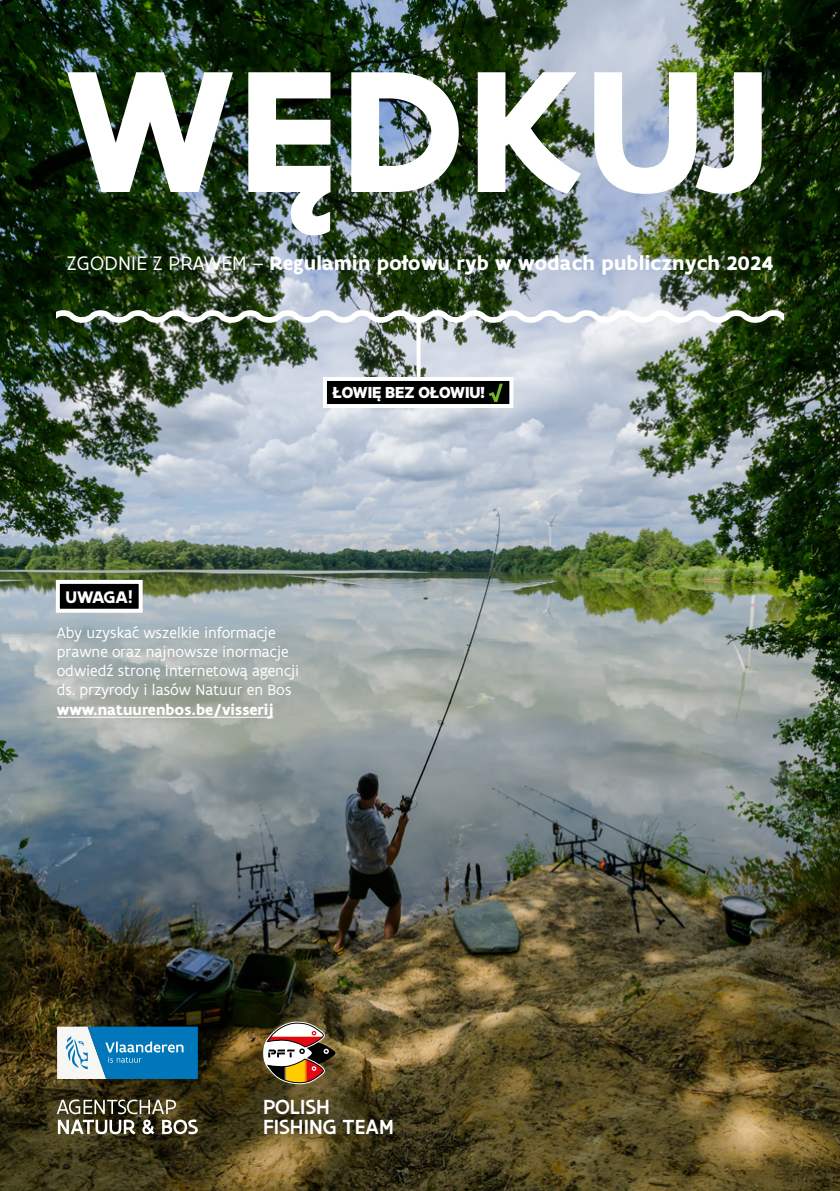
<style>
.page{position:relative;width:840px;height:1191px;background:#fff}
.page>*{position:absolute;margin:0;border:0;box-sizing:border-box;transform-origin:0 0}
.t1{font:700 186px "Flanders Art Sans";letter-spacing:.005em;color:#fff}
.t2{font:500 22px/20px "Flanders Art Sans";letter-spacing:.005em;color:#fff}
.t3{font:700 21px "Flanders Art Sans";letter-spacing:.005em;color:#fff}
.t4{font:700 18px "Calibre";color:#fff}
.t5{font:700 18px "Flanders Art Sans";letter-spacing:-.03em;color:#fff}
.t6{font:16px/19.2px "Flanders Art Sans";color:#fff}
.t7{font:700 16px "Flanders Art Sans";color:#fff}
.s1{font-weight:400}
</style>
<div class="page">
<img style="left:0;top:0;width:839px;height:1191px">
<svg style="left:57px;top:304px;width:725px;height:25px"></svg>
<svg style="left:263px;top:1020px;width:74px;height:65px"></svg>
<hr style="left:57px;top:717px;width:216px;height:1px;background:#fff">
<svg style="left:57px;top:1099px;width:141px;height:35px"></svg>
<svg style="left:57px;top:1026px;width:141px;height:53px"></svg>
<div style="left:58px;top:582px;width:83px;height:29px;background:#000"></div>
<div style="left:56px;top:580px;width:87px;height:33px;border:4px solid #fff"></div>
<div style="left:325px;top:379px;width:186px;height:27px;background:#000"></div>
<div style="left:323px;top:377px;width:190px;height:31px;border:4px solid #fff"></div>
<svg style="left:488px;top:384px;width:14px;height:18px"></svg>
<svg style="left:416px;top:320px;width:4px;height:57px"></svg>
<h1 class="t1" style="left:64px;top:14px;width:709px">WĘDKUJ</h1>
<h3 class="t3" style="left:67px;top:250px;width:707px"><span class="s1">ZGODNIE Z PRAWEM –</span> Regulamin połowu ryb w wodach publicznych 2024</h3>
<p class="t4" style="left:332px;top:382px;width:154px">ŁOWIĘ BEZ OŁOWIU!</p>
<p class="t5" style="left:65px;top:586px;width:69px">UWAGA!</p>
<p class="t6" style="left:57px;top:622px;width:244px">Aby uzyskać wszelkie informacje prawne oraz najnowsze inormacje odwiedź stronę internetową agencji ds. przyrody i lasów Natuur en Bos</p>
<p class="t7" style="left:57px;top:699px;width:218px">www.natuurenbos.be/visserij</p>
<h2 class="t2" style="left:263px;top:1097px;width:132px">POLISH<br>FISHING TEAM</h2>
</div>
